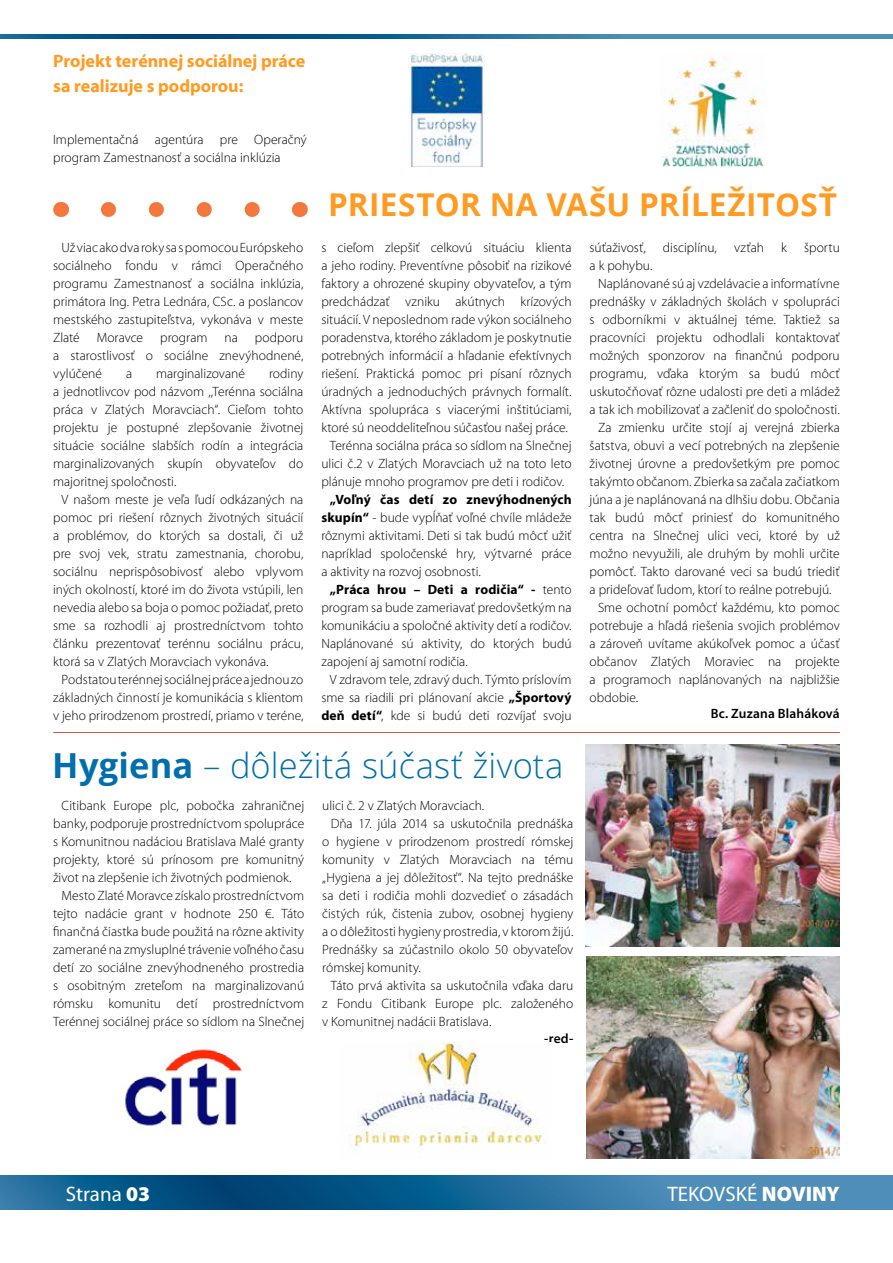
<style>
.page{position:relative;width:893px;height:1263px;background:#fff}
.page>*{position:absolute;margin:0;border:0;box-sizing:border-box;transform-origin:0 0}
.t1{font:300 34.5px "Open Sans";letter-spacing:.005em;color:#006fac}
.t2{font:700 31.5px "Open Sans";color:#ff9b22}
.t3{font:21px "Mini Pro";color:#fff}
.t4{font:700 18px/25px "Mini Pro";color:#ff9b22}
.t5{font:300 13.5px/18px "Mini Pro";color:#000;text-align:justify}
.t6{font:600 13.5px "Mini Pro";letter-spacing:.01em;color:#000}
.s1{font-weight:700}
.s2{font-weight:900}
</style>
<div class="page">
<svg style="left:0;top:1176px;width:893px;height:34px;background:#226c9a"></svg>
<svg style="left:0;top:34px;width:893px;height:4px;background:#246d9c"></svg>
<img style="left:408px;top:53px;width:76px;height:114px">
<img style="left:661px;top:53px;width:104px;height:114px">
<svg style="left:108px;top:202px;width:152px;height:15px"></svg>
<svg style="left:61px;top:202px;width:1px;height:15px"></svg>
<svg style="left:299px;top:202px;width:1px;height:15px"></svg>
<img style="left:585px;top:744px;width:255px;height:202px">
<img style="left:586px;top:957px;width:254px;height:202px">
<img style="left:125px;top:1049px;width:117px;height:77px">
<img style="left:348px;top:1043px;width:198px;height:107px">
<hr style="left:53px;top:732px;width:787px;height:1px;background:#d55642">
<h3 class="t4" style="left:53px;top:48px;width:254px">Projekt terénnej sociálnej práce sa realizuje s podporou:</h3>
<p class="t5" style="left:53px;top:131px;width:255px">Implementačná agentúra pre Operačný program Zamestnanosť a sociálna inklúzia</p>
<p class="t5" style="left:53px;top:239px;width:252px;text-indent:9px">Už viac ako dva roky sa spomocou Európskeho sociálneho fondu v rámci Operačného programu Zamestnanosť a sociálna inklúzia, primátora Ing. Petra Lednára, CSc. a poslancov mestského zastupiteľstva, vykonáva v meste Zlaté</p>
<p class="t5" style="left:53px;top:329px;width:252px;text-indent:202px">podporu a starostlivosť o sociálne znevýhodnené, vylúčené</p>
<p class="t5" style="left:97px;top:329px;width:48px">Moravce</p>
<p class="t5" style="left:160px;top:329px;width:49px">program</p>
<p class="t5" style="left:225px;top:329px;width:15px">na</p>
<p class="t5" style="left:53px;top:365px;width:252px;text-indent:216px">rodiny a jednotlivcov pod názvom ,,Terénna sociálna práca v Zlatých Moravciach“. Cieľom tohto projektu je postupné zlepšovanie životnej situácie sociálne slabších rodín a integrácia marginalizovaných skupín obyvateľov do majoritnej spoločnosti.</p>
<p class="t5" style="left:53px;top:491px;width:252px;text-indent:9px">V našom meste je veľa ľudí odkázaných na pomoc pri riešení rôznych životných situácií a problémov, do ktorých sa dostali, či už pre svoj vek, stratu zamestnania, chorobu, sociálnu neprispôsobivosť alebo vplyvom iných okolností, ktoré im do života vstúpili, len nevedia alebo sa boja o pomoc požiadať, preto sme sa rozhodli aj prostredníctvom tohto článku prezentovať terénnu sociálnu prácu, ktorá sa v Zlatých Moravciach vykonáva.</p>
<p class="t5" style="left:53px;top:671px;width:252px;text-indent:9px">Podstatou terénnej sociálnej práce ajednou zo základných činností je komunikácia s klientom v jeho prirodzenom prostredí, priamo v teréne,</p>
<p class="t5" style="left:126px;top:365px;width:8px">a</p>
<p class="t5" style="left:156px;top:365px;width:90px">marginalizované</p>
<h2 class="t2" style="left:328px;top:182px;width:20px">PRIESTOR</h2>
<h2 class="t2" style="left:490px;top:182px;width:79px">NA VAŠU</h2>
<h2 class="t2" style="left:639px;top:182px;width:89px">PRÍLEŽITOS</h2>
<h2 class="t2" style="left:819px;top:182px;width:20px">Ť</h2>
<p class="t5" style="left:321px;top:239px;width:252px">s cieľom zlepšiť celkovú situáciu klienta</p>
<p class="t5" style="left:321px;top:257px;width:252px">a jeho rodiny. Preventívne pôsobiť na rizikové</p>
<p class="t5" style="left:321px;top:275px;width:252px">faktory a ohrozené skupiny obyvateľov, a tým</p>
<p class="t5" style="left:321px;top:293px;width:252px">predchádzať vzniku akútnych krízových</p>
<p class="t5" style="left:321px;top:311px;width:252px">situácií. V neposlednom rade výkon sociálneho</p>
<p class="t5" style="left:321px;top:329px;width:252px">poradenstva, ktorého základom je poskytnutie</p>
<p class="t5" style="left:321px;top:347px;width:252px">potrebných informácií a hľadanie efektívnych</p>
<p class="t5" style="left:321px;top:365px;width:252px">riešení. Praktická pomoc pri písaní rôznych</p>
<p class="t5" style="left:321px;top:383px;width:252px">úradných a jednoduchých právnych formalít.</p>
<p class="t5" style="left:321px;top:401px;width:252px">Aktívna spolupráca s viacerými inštitúciami,</p>
<p class="t5" style="left:321px;top:419px;width:248px">ktoré sú neoddeliteľnou súčasťou našej práce.</p>
<p class="t5" style="left:330px;top:437px;width:243px">Terénna sociálna práca so sídlom na Slnečnej</p>
<p class="t5" style="left:321px;top:455px;width:252px">ulici č.2 v Zlatých Moravciach už na toto leto</p>
<p class="t5" style="left:321px;top:473px;width:244px">plánuje mnoho programov pre deti i rodičov.</p>
<p class="t5" style="left:321px;top:491px;width:252px;text-indent:9px"><span class="s1">„Voľný čas detí zo znevýhodnených skupín“</span> - bude vypĺňať voľné chvíle mládeže rôznymi aktivitami. Deti si tak budú môcť užiť napríklad spoločenské hry, výtvarné práce a aktivity na rozvoj osobnosti.</p>
<p class="t5" style="left:321px;top:581px;width:252px;text-indent:9px"><span class="s1">„Práca hrou – Deti a rodičia“ -</span> tento program sa bude zameriavať predovšetkým na komunikáciu a spoločné aktivity detí a rodičov.<br>Naplánované sú aktivity, do ktorých budú zapojení aj samotní rodičia.</p>
<p class="t5" style="left:321px;top:670px;width:252px;text-indent:9px">V zdravom tele, zdravý duch. Týmto príslovím sme sa riadili pri plánovaní akcie <span class="s1">„Športový deň detí“</span>, kde si budú deti rozvíjať svoju</p>
<p class="t5" style="left:590px;top:238px;width:58px">súťaživosť,</p>
<p class="t5" style="left:663px;top:238px;width:55px">disciplínu,</p>
<p class="t5" style="left:734px;top:238px;width:32px">vzťah</p>
<p class="t5" style="left:781px;top:238px;width:7px">k</p>
<p class="t5" style="left:804px;top:238px;width:37px">športu</p>
<p class="t5" style="left:590px;top:256px;width:64px">a k pohybu.</p>
<p class="t5" style="left:598px;top:274px;width:243px">Naplánované sú aj vzdelávacie a informatívne</p>
<p class="t5" style="left:590px;top:292px;width:252px">prednášky v základných školách v spolupráci</p>
<p class="t5" style="left:590px;top:310px;width:252px">s odborníkmi v aktuálnej téme. Taktiež sa</p>
<p class="t5" style="left:590px;top:328px;width:252px">pracovníci projektu odhodlali kontaktovať</p>
<p class="t5" style="left:590px;top:346px;width:252px">možných sponzorov na finančnú podporu</p>
<p class="t5" style="left:590px;top:364px;width:252px">programu, vďaka ktorým sa budú môcť</p>
<p class="t5" style="left:590px;top:382px;width:252px">uskutočňovať rôzne udalosti pre deti a mládež</p>
<p class="t5" style="left:590px;top:400px;width:252px">a tak ich mobilizovať a začleniť do spoločnosti.</p>
<p class="t5" style="left:598px;top:418px;width:243px">Za zmienku určite stojí aj verejná zbierka</p>
<p class="t5" style="left:590px;top:436px;width:252px">šatstva, obuvi a vecí potrebných na zlepšenie</p>
<p class="t5" style="left:590px;top:454px;width:252px">životnej úrovne a predovšetkým pre pomoc</p>
<p class="t5" style="left:590px;top:472px;width:252px">takýmto občanom. Zbierka sa začala začiatkom</p>
<p class="t5" style="left:590px;top:490px;width:252px">júna a je naplánovaná na dlhšiu dobu. Občania</p>
<p class="t5" style="left:590px;top:508px;width:252px">tak budú môcť priniesť do komunitného</p>
<p class="t5" style="left:590px;top:526px;width:252px">centra na Slnečnej ulici veci, ktoré by už</p>
<p class="t5" style="left:590px;top:544px;width:252px">možno nevyužili, ale druhým by mohli určite</p>
<p class="t5" style="left:590px;top:562px;width:252px">pomôcť. Takto darované veci sa budú triediť</p>
<p class="t5" style="left:590px;top:580px;width:244px">a prideľovať ľudom, ktorí to reálne potrebujú.</p>
<p class="t5" style="left:598px;top:598px;width:243px">Sme ochotní pomôcť každému, kto pomoc</p>
<p class="t5" style="left:590px;top:616px;width:252px">potrebuje a hľadá riešenia svojich problémov</p>
<p class="t5" style="left:590px;top:634px;width:252px">a zároveň uvítame akúkoľvek pomoc a účasť</p>
<p class="t5" style="left:590px;top:652px;width:252px">občanov Zlatých Moraviec na projekte</p>
<p class="t5" style="left:590px;top:670px;width:252px">a programoch naplánovaných na najbližšie</p>
<p class="t5" style="left:590px;top:688px;width:50px">obdobie.</p>
<p class="t6" style="left:711px;top:706px;width:131px">Bc. Zuzana Blaháková</p>
<h1 class="t1" style="left:52px;top:742px;width:513px"><span class="s1">Hygiena</span> – dôležitá súčasť života</h1>
<p class="t5" style="left:62px;top:797px;width:244px">Citibank Europe plc, pobočka zahraničnej</p>
<p class="t5" style="left:53px;top:815px;width:253px">banky, podporuje prostredníctvom spolupráce</p>
<p class="t5" style="left:53px;top:833px;width:253px">s Komunitnou nadáciou Bratislava Malé granty</p>
<p class="t5" style="left:53px;top:851px;width:253px">projekty, ktoré sú prínosom pre komunitný</p>
<p class="t5" style="left:53px;top:869px;width:240px">život na zlepšenie ich životných podmienok.</p>
<p class="t5" style="left:62px;top:887px;width:244px">Mesto Zlaté Moravce získalo prostredníctvom</p>
<p class="t5" style="left:53px;top:905px;width:253px">tejto nadácie grant v hodnote 250 €. Táto</p>
<p class="t5" style="left:53px;top:923px;width:253px">finančná čiastka bude použitá na rôzne aktivity</p>
<p class="t5" style="left:53px;top:941px;width:253px">zamerané na zmysluplné trávenie voľného času</p>
<p class="t5" style="left:53px;top:959px;width:253px">detí zo sociálne znevýhodneného prostredia</p>
<p class="t5" style="left:53px;top:977px;width:253px">s osobitným zreteľom na marginalizovanú</p>
<p class="t5" style="left:53px;top:995px;width:253px">rómsku komunitu detí prostredníctvom</p>
<p class="t5" style="left:53px;top:1013px;width:253px">Terénnej sociálnej práce so sídlom na Slnečnej</p>
<p class="t5" style="left:322px;top:797px;width:164px">ulici č. 2 v Zlatých Moravciach.</p>
<p class="t5" style="left:331px;top:815px;width:244px">Dňa 17. júla 2014 sa uskutočnila prednáška</p>
<p class="t5" style="left:322px;top:833px;width:253px">o hygiene v prirodzenom prostredí rómskej</p>
<p class="t5" style="left:322px;top:851px;width:253px">komunity v Zlatých Moravciach na tému</p>
<p class="t5" style="left:322px;top:869px;width:253px">„Hygiena a jej dôležitosť“. Na tejto prednáške</p>
<p class="t5" style="left:322px;top:887px;width:253px">sa deti i rodičia mohli dozvedieť o zásadách</p>
<p class="t5" style="left:322px;top:905px;width:253px">čistých rúk, čistenia zubov, osobnej hygieny</p>
<p class="t5" style="left:322px;top:923px;width:253px">a o dôležitosti hygieny prostredia, v ktorom žijú.</p>
<p class="t5" style="left:322px;top:941px;width:253px">Prednášky sa zúčastnilo okolo 50 obyvateľov</p>
<p class="t5" style="left:322px;top:959px;width:100px">rómskej komunity.</p>
<p class="t5" style="left:331px;top:977px;width:244px">Táto prvá aktivita sa uskutočnila vďaka daru</p>
<p class="t5" style="left:322px;top:995px;width:253px">z Fondu Citibank Europe plc. založeného</p>
<p class="t5" style="left:322px;top:1013px;width:171px">v Komunitnej nadácii Bratislava.</p>
<p class="t6" style="left:544px;top:1030px;width:31px">-red-</p>
<h3 class="t3" style="left:66px;top:1182px;width:86px">Strana <span class="s2">03</span></h3>
<h3 class="t3" style="left:667px;top:1182px;width:174px">TEKOVSKÉ <span class="s2">NOVINY</span></h3>
</div>
